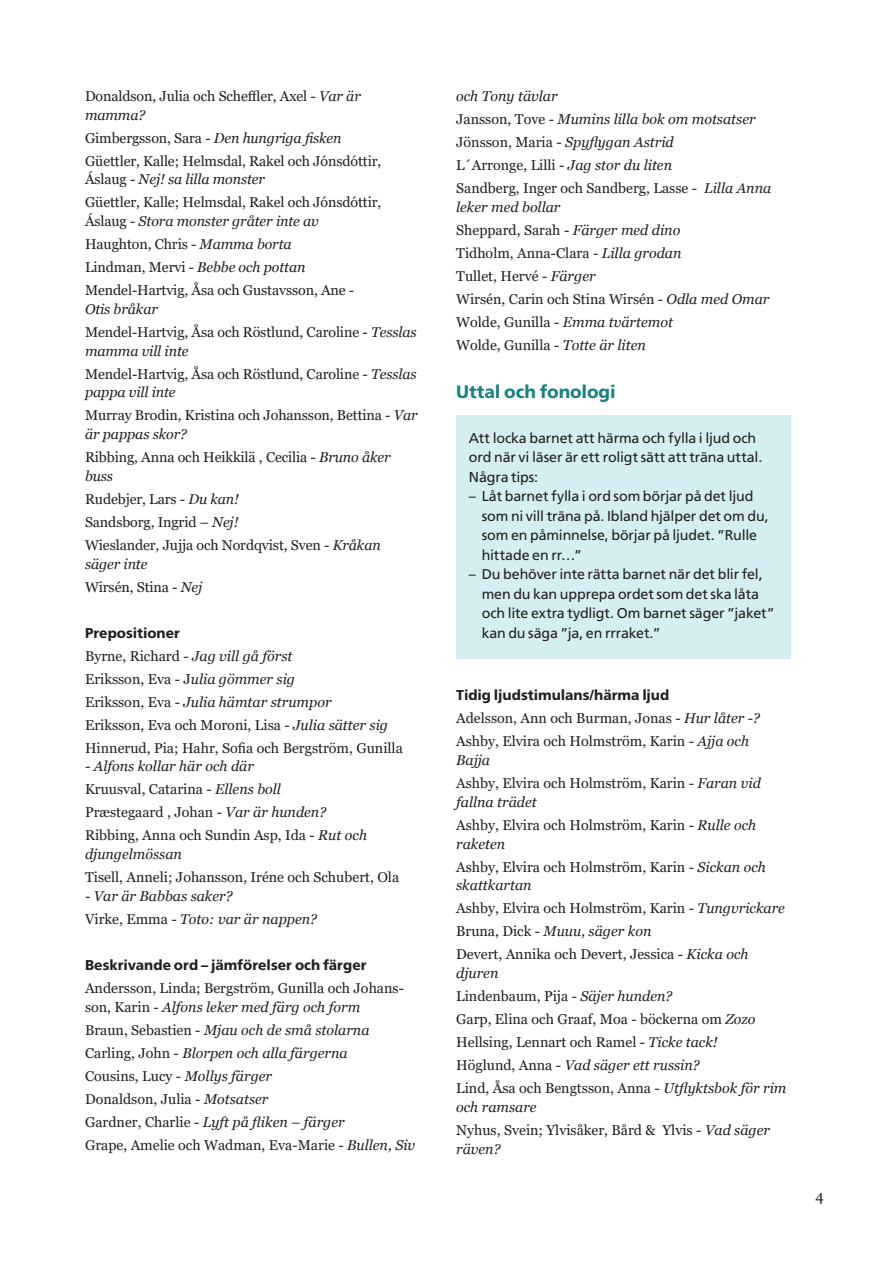
<style>
.page{position:relative;width:893px;height:1263px;background:#fff}
.page>*{position:absolute;margin:0;border:0;box-sizing:border-box;transform-origin:0 0}
.Grön_rubrik{font:800 18px "Frutiger SLLOTF";letter-spacing:-.005em;color:#1a8285}
.t1{font:18px "Minion Pro";color:#231f20}
.Normal_wrd_1{font:14.25px/18.8px "Georgia";color:#231f20}
.Normal_wrd_1-2{font:italic 14.25px/18.8px "Georgia";color:#231f20}
.No_Spacing_wrd_1{font:14.25px/18.8px "Georgia";color:#231f20}
.text2_ruta{font:14.25px/19.5px "Frutiger SLLOTF";letter-spacing:-.01em;color:#231f20}
.No_Spacing_wrd_1-2{font:italic 14.25px "Georgia";color:#231f20}
.Text1_ruta{font:14.25px/19.5px "Frutiger SLLOTF";letter-spacing:-.01em;color:#231f20}
.Mellanrubrik{font:800 14.25px "Frutiger SLLOTF";letter-spacing:-.005em;color:#231f20}
.s1{font-style:italic}
.s2{font-style:normal}
</style>
<div class="page">
<div style="left:457px;top:415px;width:334px;height:243px;background:#d5eef2"></div>
<p class="Normal_wrd_1" style="left:85px;top:87px;width:277px">Donaldson, Julia och Scheffler, Axel - <span class="s1">Var är mamma?</span></p>
<p class="Normal_wrd_1" style="left:85px;top:129px;width:258px">Gimbergsson, Sara - <span class="s1">Den hungriga fisken</span></p>
<p class="Normal_wrd_1" style="left:85px;top:152px;width:298px">Güettler, Kalle; Helmsdal, Rakel och Jónsdóttir,<br>Áslaug - <span class="s1">Nej! sa lilla monster</span></p>
<p class="Normal_wrd_1" style="left:85px;top:193px;width:298px">Güettler, Kalle; Helmsdal, Rakel och Jónsdóttir,<br>Áslaug - <span class="s1">Stora monster gråter inte av</span></p>
<p class="Normal_wrd_1" style="left:85px;top:235px;width:208px">Haughton, Chris - <span class="s1">Mamma borta</span></p>
<p class="Normal_wrd_1" style="left:85px;top:258px;width:222px">Lindman, Mervi - <span class="s1">Bebbe och pottan</span></p>
<p class="Normal_wrd_1" style="left:85px;top:281px;width:271px">Mendel-Hartvig, Åsa och Gustavsson, Ane -<br><span class="s1">Otis bråkar</span></p>
<p class="Normal_wrd_1" style="left:85px;top:323px;width:333px">Mendel-Hartvig, Åsa och Röstlund, Caroline - <span class="s1">Tesslas mamma vill inte</span></p>
<p class="Normal_wrd_1" style="left:85px;top:365px;width:333px">Mendel-Hartvig, Åsa och Röstlund, Caroline - <span class="s1">Tesslas pappa vill inte</span></p>
<p class="Normal_wrd_1" style="left:85px;top:406px;width:334px">Murray Brodin, Kristina och Johansson, Bettina - <span class="s1">Var är pappas skor?</span></p>
<p class="Normal_wrd_1" style="left:85px;top:448px;width:307px">Ribbing, Anna och Heikkilä , Cecilia <span class="s1">- Bruno åker buss</span></p>
<p class="Normal_wrd_1" style="left:85px;top:490px;width:155px">Rudebjer, Lars - <span class="s1">Du kan!</span></p>
<p class="Normal_wrd_1" style="left:85px;top:513px;width:155px">Sandsborg, Ingrid – <span class="s1">Nej!</span></p>
<p class="Normal_wrd_1" style="left:85px;top:536px;width:297px">Wieslander, Jujja och Nordqvist, Sven - <span class="s1">Kråkan säger inte</span></p>
<p class="Normal_wrd_1" style="left:85px;top:578px;width:119px">Wirsén, Stina - <span class="s1">Nej</span></p>
<p class="Mellanrubrik" style="left:85px;top:624px;width:97px">Prepositioner</p>
<p class="No_Spacing_wrd_1" style="left:85px;top:647px;width:209px">Byrne, Richard - <span class="s1">Jag vill gå först</span></p>
<p class="No_Spacing_wrd_1" style="left:85px;top:670px;width:212px">Eriksson, Eva - J<span class="s1">ulia gömmer sig</span></p>
<p class="No_Spacing_wrd_1-2" style="left:85px;top:693px;width:248px"><span class="s2">Eriksson, Eva -</span> Julia hämtar strumpor</p>
<p class="No_Spacing_wrd_1" style="left:85px;top:716px;width:305px">Eriksson, Eva och Moroni, Lisa - <span class="s1">Julia sätter sig</span></p>
<p class="No_Spacing_wrd_1" style="left:85px;top:739px;width:319px">Hinnerud, Pia; Hahr, Sofia och Bergström, Gunilla</p>
<p class="No_Spacing_wrd_1-2" style="left:85px;top:757px;width:170px">- Alfons kollar här och där</p>
<p class="No_Spacing_wrd_1" style="left:85px;top:780px;width:197px">Kruusval, Catarina - <span class="s1">Ellens boll</span></p>
<p class="No_Spacing_wrd_1" style="left:85px;top:803px;width:243px">Præstegaard , Johan - <span class="s1">Var är hunden?</span></p>
<p class="No_Spacing_wrd_1" style="left:85px;top:826px;width:283px">Ribbing, Anna och Sundin Asp, Ida - <span class="s1">Rut och djungelmössan</span></p>
<p class="No_Spacing_wrd_1" style="left:85px;top:868px;width:316px">Tisell, Anneli; Johansson, Iréne och Schubert, Ola</p>
<p class="No_Spacing_wrd_1-2" style="left:85px;top:887px;width:149px"><span class="s2">-</span> Var är Babbas saker?</p>
<p class="No_Spacing_wrd_1-2" style="left:85px;top:910px;width:234px"><span class="s2">Virke, Emma</span> - Toto: var är nappen?</p>
<p class="Mellanrubrik" style="left:85px;top:956px;width:283px">Beskrivande ord – jämförelser och färger</p>
<p class="Normal_wrd_1" style="left:85px;top:979px;width:320px">Andersson, Linda; Bergström, Gunilla och Johans&shy;son, Karin - <span class="s1">Alfons leker med färg och form</span></p>
<p class="Normal_wrd_1-2" style="left:85px;top:1020px;width:286px"><span class="s2">Braun, Sebastien -</span> Mjau och de små stolarna</p>
<p class="Normal_wrd_1-2" style="left:85px;top:1043px;width:264px"><span class="s2">Carling, John -</span> Blorpen och alla färgerna</p>
<p class="Normal_wrd_1" style="left:85px;top:1067px;width:189px">Cousins, Lucy - <span class="s1">Mollys färger</span></p>
<p class="Normal_wrd_1" style="left:85px;top:1090px;width:185px">Donaldson, Julia - <span class="s1">Motsatser</span></p>
<p class="Normal_wrd_1-2" style="left:85px;top:1112px;width:261px"><span class="s2">Gardner, Charlie -</span> Lyft på fliken – färger</p>
<p class="Normal_wrd_1" style="left:85px;top:1136px;width:332px">Grape, Amelie och Wadman, Eva-Marie - <span class="s1">Bullen, Siv</span></p>
<p class="Normal_wrd_1-2" style="left:456px;top:87px;width:103px">och Tony tävlar</p>
<p class="Normal_wrd_1-2" style="left:456px;top:110px;width:301px"><span class="s2">Jansson, Tove -</span> Mumins lilla bok om motsatser</p>
<p class="Normal_wrd_1-2" style="left:456px;top:133px;width:219px"><span class="s2">Jönsson, Maria -</span> Spyflygan Astrid</p>
<p class="Normal_wrd_1" style="left:456px;top:156px;width:217px">L´Arronge, Lilli - <span class="s1">Jag stor du liten</span></p>
<p class="Normal_wrd_1" style="left:456px;top:179px;width:317px">Sandberg, Inger och Sandberg, Lasse - <span class="s1">Lilla Anna leker med bollar</span></p>
<p class="Normal_wrd_1" style="left:456px;top:221px;width:226px">Sheppard, Sarah - <span class="s1">Färger med dino</span></p>
<p class="Normal_wrd_1" style="left:456px;top:244px;width:227px">Tidholm, Anna-Clara - <span class="s1">Lilla grodan</span></p>
<p class="Normal_wrd_1" style="left:456px;top:267px;width:141px">Tullet, Hervé - <span class="s1">Färger</span></p>
<p class="Normal_wrd_1" style="left:456px;top:290px;width:315px">Wirsén, Carin och Stina Wirsén - <span class="s1">Odla med Omar</span></p>
<p class="Normal_wrd_1" style="left:456px;top:313px;width:218px">Wolde, Gunilla - <span class="s1">Emma tvärtemot</span></p>
<p class="Normal_wrd_1" style="left:456px;top:336px;width:191px">Wolde, Gunilla - <span class="s1">Totte är liten</span></p>
<p class="Grön_rubrik" style="left:456px;top:381px;width:161px">Uttal och fonologi</p>
<p class="Text1_ruta" style="left:469px;top:428px;width:295px">Att locka barnet att härma och fylla i ljud och ord när vi läser är ett roligt sätt att träna uttal.<br>Några tips:</p>
<p class="text2_ruta" style="left:482px;top:486px;width:288px;text-indent:-13px">– Låt barnet fylla i ord som börjar på det ljud som ni vill träna på. Ibland hjälper det om du, som en påminnelse, börjar på ljudet. ”Rulle hittade en rr…”</p>
<p class="text2_ruta" style="left:482px;top:564px;width:295px;text-indent:-13px">– Du behöver inte rätta barnet när det blir fel, men du kan upprepa ordet som det ska låta och lite extra tydligt. Om barnet säger ”jaket” kan du säga ”ja, en rrraket.”</p>
<p class="Mellanrubrik" style="left:456px;top:687px;width:215px">Tidig ljudstimulans/härma ljud</p>
<p class="Normal_wrd_1" style="left:456px;top:709px;width:305px">Adelsson, Ann och Burman, Jonas - <span class="s1">Hur låter -?</span></p>
<p class="Normal_wrd_1" style="left:456px;top:732px;width:294px">Ashby, Elvira och Holmström, Karin - <span class="s1">Ajja och<br>Bajja</span></p>
<p class="Normal_wrd_1" style="left:456px;top:774px;width:306px">Ashby, Elvira och Holmström, Karin - <span class="s1">Faran vid fallna trädet</span></p>
<p class="Normal_wrd_1" style="left:456px;top:816px;width:301px">Ashby, Elvira och Holmström, Karin <span class="s1">- Rulle och raketen</span></p>
<p class="Normal_wrd_1" style="left:456px;top:858px;width:311px">Ashby, Elvira och Holmström, Karin - <span class="s1">Sickan och skattkartan</span></p>
<p class="Normal_wrd_1" style="left:456px;top:899px;width:330px">Ashby, Elvira och Holmström, Karin <span class="s1">- Tungvrickare</span></p>
<p class="Normal_wrd_1-2" style="left:456px;top:922px;width:197px"><span class="s2">Bruna, Dick -</span> Muuu, säger kon</p>
<p class="Normal_wrd_1" style="left:456px;top:945px;width:294px">Devert, Annika och Devert, Jessica - <span class="s1">Kicka och djuren</span></p>
<p class="Normal_wrd_1" style="left:456px;top:987px;width:218px">Lindenbaum, Pija - <span class="s1">Säjer hunden?</span></p>
<p class="Normal_wrd_1" style="left:456px;top:1010px;width:301px">Garp, Elina och Graaf, Moa - böckerna om <span class="s1">Zozo</span></p>
<p class="Normal_wrd_1" style="left:456px;top:1033px;width:263px">Hellsing, Lennart och Ramel - <span class="s1">Ticke tack!</span></p>
<p class="Normal_wrd_1-2" style="left:456px;top:1056px;width:245px"><span class="s2">Höglund, Anna -</span> Vad säger ett russin?</p>
<p class="Normal_wrd_1-2" style="left:456px;top:1079px;width:332px"><span class="s2">Lind, Åsa och Bengtsson, Anna -</span> Utflyktsbok för rim och ramsare</p>
<p class="Normal_wrd_1" style="left:456px;top:1121px;width:315px">Nyhus, Svein; Ylvisåker, Bård &amp; Ylvis - <span class="s1">Vad säger räven?</span></p>
<p class="t1" style="left:815px;top:1183px;width:10px">4</p>
</div>
